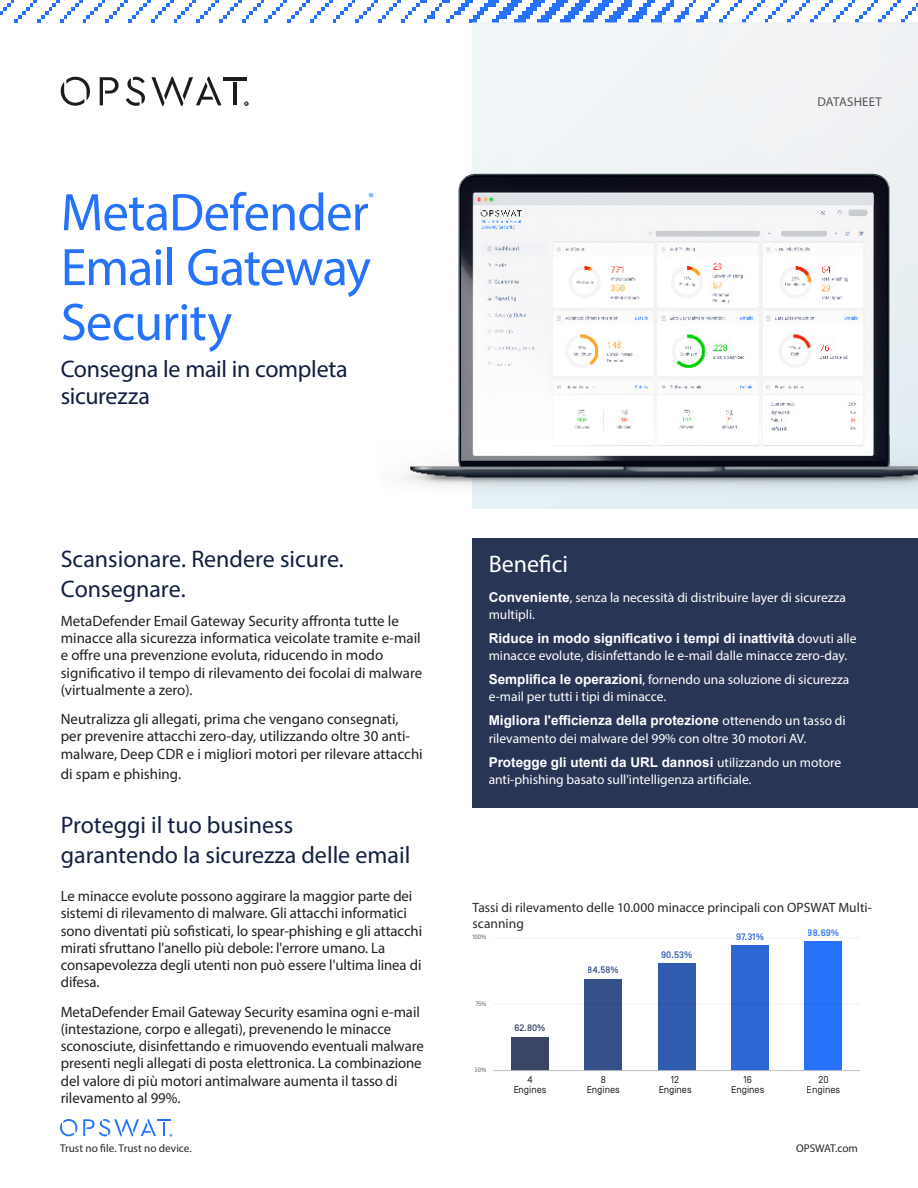
<style>
.page{position:relative;width:918px;height:1188px;background:#fff}
.page>*{position:absolute;margin:0;border:0;box-sizing:border-box;transform-origin:0 0}
.t1{font:53.25px/54.9px "Myriad Pro";letter-spacing:-.02em;color:#2672fb}
.heading2{font:24px/30px "Myriad Pro";color:#111f42}
.subtitle{font:24px/27px "Myriad Pro";letter-spacing:-.015em;color:#111f42}
.heading2-2{font:24px "Myriad Pro";color:#fff}
.t2{font:15px/17.2px "Myriad Pro";letter-spacing:-.005em;color:#231f20}
.p2_sidebar_callout{font:13.5px/17.2px "Myriad Pro";color:#fff}
.t3{font:13.5px/16.2px "Myriad Pro";color:#282828}
.t4{font:13.05px "Myriad Pro";color:#2672fb}
.t5{font:12.75px "Myriad Pro";letter-spacing:.015em;color:#535353}
.t6{font:11.25px "Myriad Pro";color:#282828}
.t7{font:9.75px/10.4px "Simplon Norm";color:#191918;text-align:center}
.t8{font:500 9.45px "Simplon Norm";color:#3a4663}
.t9{font:500 9.45px "Simplon Norm";color:#355189}
.t10{font:500 9.45px "Simplon Norm";color:#305caf}
.t11{font:500 9.45px "Simplon Norm";color:#2b67d5}
.t12{font:500 9.45px "Simplon Norm";color:#2672fb}
.t13{font:6.3px "Simplon Norm";color:#595959}
.s1{font-family:"Arial";font-weight:700}
</style>
<div class="page">
<img style="left:0;top:0;width:918px;height:22px">
<div style="left:472px;top:23px;width:446px;height:485px;background:#f0f3f5"></div>
<svg style="left:60px;top:1119px;width:112px;height:17px"></svg>
<svg style="left:61px;top:77px;width:29px;height:29px"></svg>
<svg style="left:100px;top:77px;width:19px;height:28px"></svg>
<svg style="left:126px;top:77px;width:19px;height:29px"></svg>
<svg style="left:152px;top:77px;width:69px;height:29px"></svg>
<hr style="left:223px;top:77px;width:23px;height:3px;background:#1c1c1a">
<hr style="left:233px;top:82px;width:3px;height:23px;background:#1c1c1a">
<svg style="left:244px;top:101px;width:5px;height:5px"></svg>
<div style="left:472px;top:538px;width:446px;height:270px;background:#293555"></div>
<img style="left:404px;top:174px;width:514px;height:322px">
<div style="left:511px;top:1037px;width:38px;height:34px;background:#3a4663"></div>
<div style="left:584px;top:979px;width:38px;height:92px;background:#355189"></div>
<div style="left:658px;top:963px;width:37px;height:108px;background:#305caf"></div>
<div style="left:731px;top:945px;width:38px;height:126px;background:#2b67d5"></div>
<div style="left:805px;top:941px;width:37px;height:130px;background:#2672fb"></div>
<hr style="left:493px;top:1070px;width:367px;height:1px;background:#bfbfbf">
<hr style="left:493px;top:938px;width:367px;height:1px;background:#f2f2f2">
<hr style="left:493px;top:1004px;width:367px;height:1px;background:#f2f2f2">
<p class="t1" style="left:61px;top:184px;width:310px">MetaDefender</p>
<p class="t4" style="left:369px;top:190px;width:7px">®</p>
<p class="t1" style="left:61px;top:239px;width:312px">Email Gateway<br>Security</p>
<p class="subtitle" style="left:61px;top:355px;width:289px">Consegna le mail in completa sicurezza</p>
<p class="t5" style="left:818px;top:94px;width:66px">DATASHEET</p>
<p class="heading2" style="left:61px;top:543px;width:285px">Scansionare. Rendere sicure.<br>Consegnare.</p>
<p class="t2" style="left:61px;top:612px;width:363px">MetaDefender Email Gateway Security affronta tutte le minacce alla sicurezza informatica veicolate tramite e-mail e offre una prevenzione evoluta, riducendo in modo significativo il tempo di rilevamento dei focolai di malware (virtualmente a zero).</p>
<p class="t2" style="left:61px;top:710px;width:364px">Neutralizza gli allegati, prima che vengano consegnati, per prevenire attacchi zero-day, utilizzando oltre 30 anti&shy;malware, Deep CDR e i migliori motori per rilevare attacchi</p>
<p class="t2" style="left:61px;top:765px;width:122px">di spam e phishing.</p>
<p class="heading2" style="left:61px;top:809px;width:351px">Proteggi il tuo business garantendo la sicurezza delle email</p>
<p class="t2" style="left:61px;top:887px;width:363px">Le minacce evolute possono aggirare la maggior parte dei sistemi di rilevamento di malware. Gli attacchi informatici sono diventati più sofisticati, lo spear-phishing e gli attacchi mirati sfruttano l'anello più debole: l'errore umano. La consapevolezza degli utenti non può essere l'ultima linea di difesa.</p>
<p class="t2" style="left:61px;top:1003px;width:365px">MetaDefender Email Gateway Security esamina ogni e-mail (intestazione, corpo e allegati), prevenendo le minacce sconosciute, disinfettando e rimuovendo eventuali malware presenti negli allegati di posta elettronica. La combinazione del valore di più motori antimalware aumenta il tasso di rilevamento al 99%.</p>
<p class="heading2-2" style="left:489px;top:550px;width:81px">Benefici</p>
<p class="p2_sidebar_callout" style="left:489px;top:588px;width:359px"><span class="s1">Conveniente</span>, senza la necessità di distribuire layer di sicurezza multipli.</p>
<p class="p2_sidebar_callout" style="left:489px;top:629px;width:369px"><span class="s1">Riduce in modo significativo i tempi di inattività</span> dovuti alle minacce evolute, disinfettando le e-mail dalle minacce zero-day.</p>
<p class="p2_sidebar_callout" style="left:489px;top:671px;width:362px"><span class="s1">Semplifica le operazioni</span>, fornendo una soluzione di sicurezza e-mail per tutti i tipi di minacce.</p>
<p class="p2_sidebar_callout" style="left:489px;top:712px;width:359px"><span class="s1">Migliora l'efficienza della protezione</span> ottenendo un tasso di rilevamento dei malware del 99% con oltre 30 motori AV.</p>
<p class="p2_sidebar_callout" style="left:489px;top:753px;width:354px"><span class="s1">Protegge gli utenti da URL dannosi</span> utilizzando un motore anti-phishing basato sull'intelligenza artificiale.</p>
<p class="t3" style="left:472px;top:899px;width:401px">Tassi di rilevamento delle 10.000 minacce principali con OPSWAT Multi&shy;scanning</p>
<p class="t12" style="left:808px;top:928px;width:33px">98.69%</p>
<p class="t11" style="left:736px;top:931px;width:29px">97.31%</p>
<p class="t13" style="left:472px;top:934px;width:16px">100%</p>
<p class="t13" style="left:475px;top:1000px;width:13px">75%</p>
<p class="t13" style="left:475px;top:1067px;width:13px">50%</p>
<p class="t8" style="left:514px;top:1023px;width:33px">62.80%</p>
<p class="t9" style="left:588px;top:965px;width:32px">84.58%</p>
<p class="t10" style="left:661px;top:949px;width:33px">90.53%</p>
<p class="t7" style="left:513px;top:1074px;width:35px">4<br>Engines</p>
<p class="t7" style="left:587px;top:1074px;width:35px">8<br>Engines</p>
<p class="t7" style="left:658px;top:1074px;width:35px">12<br>Engines</p>
<p class="t7" style="left:731px;top:1074px;width:35px">16<br>Engines</p>
<p class="t7" style="left:807px;top:1074px;width:35px">20<br>Engines</p>
<p class="t6" style="left:60px;top:1141px;width:133px">Trust no file. Trust no device.</p>
<p class="t6" style="left:796px;top:1141px;width:63px">OPSWAT.com</p>
</div>
